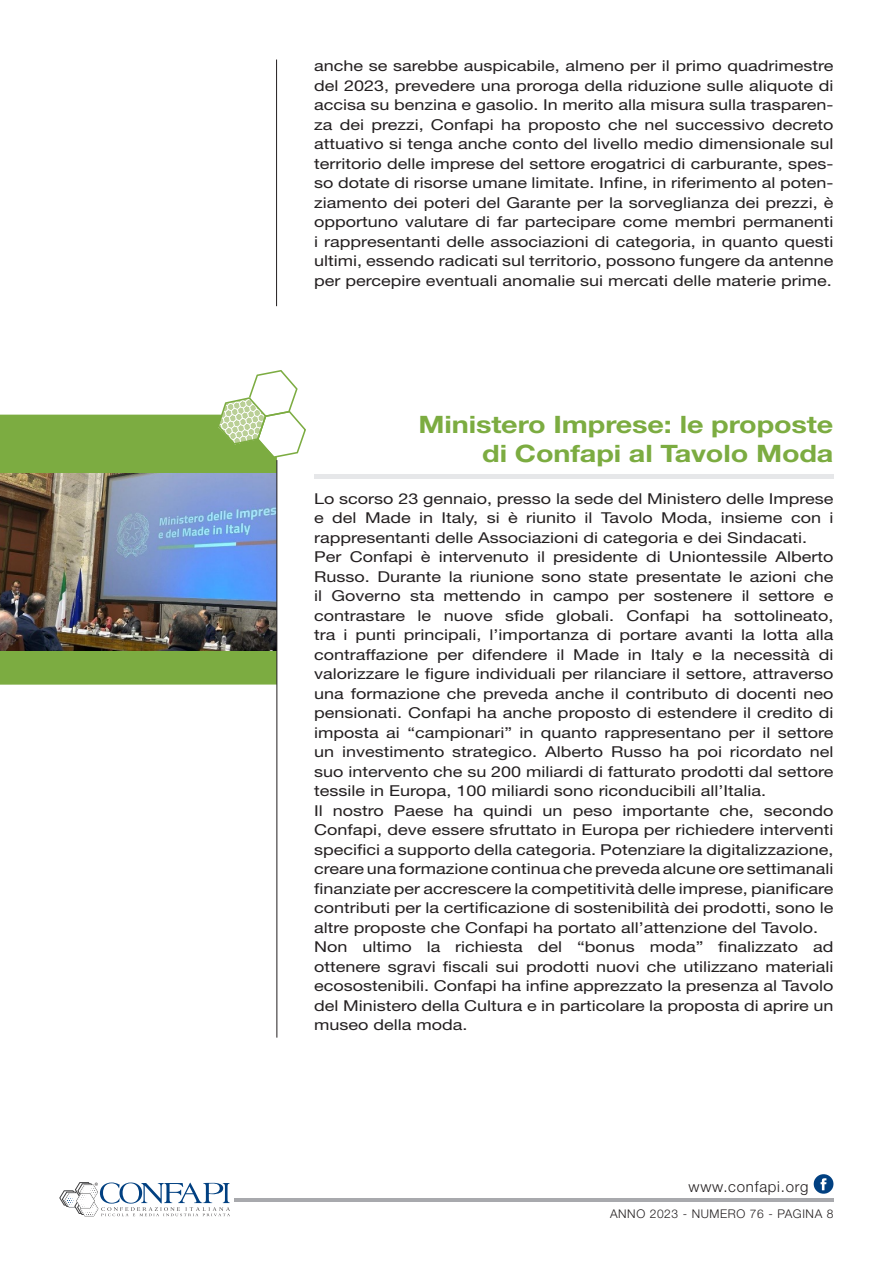
<style>
.page{position:relative;width:893px;height:1263px;background:#fff}
.page>*{position:absolute;margin:0;border:0;box-sizing:border-box;transform-origin:0 0}
.t1{font:700 24px/28.8px "Helvetica Neue";letter-spacing:-.005em;color:#7cac41;text-align:right;scale:1.2 1}
.t2{font:15px/19.5px "Helvetica Neue";color:#231f20;scale:1.2 1}
.t3{font:300 15px "Helvetica Neue";letter-spacing:.05em;color:#231f20}
.t4{font:300 12px "Helvetica Neue";letter-spacing:.05em;color:#231f20}
</style>
<div class="page">
<hr style="left:234px;top:1198px;width:600px;height:3px;background:#a8a9ad">
<svg style="left:814px;top:1174px;width:19px;height:20px"></svg>
<svg style="left:59px;top:1182px;width:171px;height:35px"></svg>
<div style="left:0;top:415px;width:277px;height:270px;background:#7cac41"></div>
<hr style="left:314px;top:475px;width:519px;height:4px;background:#e6e7e9">
<svg style="left:217px;top:370px;width:89px;height:88px"></svg>
<img style="left:0;top:473px;width:277px;height:178px">
<hr style="left:277px;top:460px;width:1px;height:577px;background:#231f20">
<hr style="left:276px;top:60px;width:1px;height:246px;background:#231f20">
<p class="t2" style="left:314px;top:56px;width:434px;text-align:justify">anche se sarebbe auspicabile, almeno per il primo quadrimestre del 2023, prevedere una proroga della riduzione sulle aliquote di accisa su benzina e gasolio. In merito alla misura sulla trasparen&shy;za dei prezzi, Confapi ha proposto che nel successivo decreto attuativo si tenga anche conto del livello medio dimensionale sul territorio delle imprese del settore erogatrici di carburante, spes&shy;so dotate di risorse umane limitate. Infine, in riferimento al poten&shy;ziamento dei poteri del Garante per la sorveglianza dei prezzi, è opportuno valutare di far partecipare come membri permanenti i rappresentanti delle associazioni di categoria, in quanto questi ultimi, essendo radicati sul territorio, possono fungere da antenne per percepire eventuali anomalie sui mercati delle materie prime.</p>
<h1 class="t1" style="left:418px;top:410px;width:347px">Ministero Imprese: le proposte di Confapi al Tavolo Moda</h1>
<p class="t2" style="left:314px;top:488px;width:434px">Lo scorso 23 gennaio, presso la sede del Ministero delle Imprese e del Made in Italy, si è riunito il Tavolo Moda, insieme con i rappresentanti delle Associazioni di categoria e dei Sindacati.<br>Per Confapi è intervenuto il presidente di Uniontessile Alberto Russo. Durante la riunione sono state presentate le azioni che il Governo sta mettendo in campo per sostenere il settore e contrastare le nuove sfide globali. Confapi ha sottolineato, tra i punti principali, l’importanza di portare avanti la lotta alla contraffazione per difendere il Made in Italy e la necessità di valorizzare le figure individuali per rilanciare il settore, attraverso una formazione che preveda anche il contributo di docenti neo pensionati. Confapi ha anche proposto di estendere il credito di imposta ai “campionari” in quanto rappresentano per il settore un investimento strategico. Alberto Russo ha poi ricordato nel suo intervento che su 200 miliardi di fatturato prodotti dal settore tessile in Europa, 100 miliardi sono riconducibili all’Italia.<br>Il nostro Paese ha quindi un peso importante che, secondo Confapi, deve essere sfruttato in Europa per richiedere interventi specifici a supporto della categoria. Potenziare la digitalizzazione, creare una formazione continua che preveda alcune ore settimanali finanziate per accrescere la competitività delle imprese, pianificare contributi per la certificazione di sostenibilità dei prodotti, sono le altre proposte che Confapi ha portato all’attenzione del Tavolo.<br>Non ultimo la richiesta del “bonus moda” finalizzato ad ottenere sgravi fiscali sui prodotti nuovi che utilizzano materiali ecosostenibili. Confapi ha infine apprezzato la presenza al Tavolo del Ministero della Cultura e in particolare la proposta di aprire un museo della moda.</p>
<p class="t3" style="left:689px;top:1177px;width:122px">www.confapi.org</p>
<p class="t4" style="left:610px;top:1206px;width:225px">ANNO 2023 - NUMERO 76 - PAGINA 8</p>
</div>
